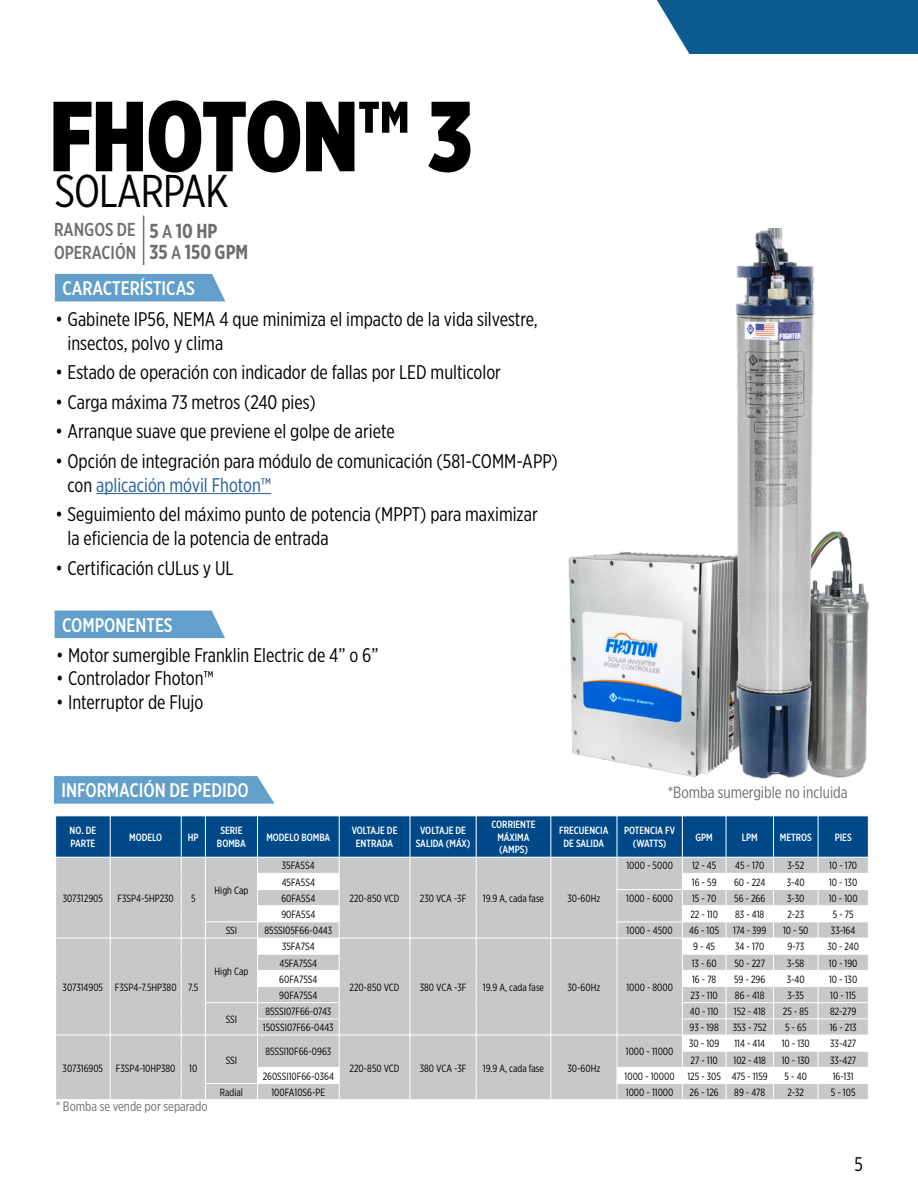
<style>
.page{position:relative;width:918px;height:1188px;background:#fff}
.page>*{position:absolute;margin:0;border:0;box-sizing:border-box;transform-origin:0 0}
.t1{font:900 99.3px "Gotham X Narrow";letter-spacing:-.015em;color:#000}
.t2{font:45.9px "Gotham X Narrow";letter-spacing:-.02em;color:#000}
.t3{font:19.65px/23.7px "Gotham X Narrow";color:#000}
.t4{font:500 19.65px "Gotham X Narrow";color:#fff}
.t5{font:500 18.75px/22.5px "Gotham X Narrow";color:#6d6e71}
.t6{font:16.35px "Gotham X Narrow";color:#6d6e71}
.t7{font:13.5px "Gotham X Narrow";color:#6d6e71}
.t8{font:10.5px "Gotham X Narrow";color:#000}
.t9{font:500 10.5px/12.6px "Gotham X Narrow";color:#fff;text-align:center}
.s1{font-weight:700;font-size:20.25px}
.s2{color:#215e9e}
</style>
<div class="page">
<div style="left:657px;top:0;width:261px;height:54px;background:#0c5c92"></div>
<svg style="left:55px;top:816px;width:814px;height:283px;background:#b3bec8"></svg>
<hr style="left:96px;top:493px;width:175px;height:1px;background:#215e9e">
<div style="left:55px;top:274px;width:170px;height:27px;background:#629fcb"></div>
<div style="left:55px;top:611px;width:170px;height:27px;background:#629fcb"></div>
<hr style="left:143px;top:216px;width:1px;height:49px;background:#6d6e71">
<svg style="left:54px;top:776px;width:220px;height:28px;background:#6aa4cd"></svg>
<img style="left:568px;top:229px;width:301px;height:550px">
<h1 class="t1" style="left:50px;top:74px;width:425px">FHOTON™ 3</h1>
<h2 class="t2" style="left:55px;top:164px;width:175px">SOLARPAK</h2>
<h3 class="t5" style="left:54px;top:218px;width:196px">RANGOS DE <span class="s1">5</span> A <span class="s1">10 HP<br></span>OPERACIÓN <span class="s1">35</span> A <span class="s1">150 GPM</span></h3>
<h3 class="t4" style="left:62px;top:276px;width:134px">CARACTERÍSTICAS</h3>
<h3 class="t3" style="left:68px;top:307px;width:472px;text-indent:-12px">• Gabinete IP56, NEMA 4 que minimiza el impacto de la vida silvestre, insectos, polvo y clima</h3>
<h3 class="t3" style="left:56px;top:360px;width:447px">• Estado de operación con indicador de fallas por LED multicolor</h3>
<h3 class="t3" style="left:56px;top:390px;width:262px">• Carga máxima 73 metros (240 pies)</h3>
<h3 class="t3" style="left:56px;top:419px;width:341px">• Arranque suave que previene el golpe de ariete</h3>
<h3 class="t3" style="left:68px;top:449px;width:492px;text-indent:-12px">• Opción de integración para módulo de comunicación (581-COMM-APP) con <span class="s2">aplicación móvil Fhoton™</span></h3>
<h3 class="t3" style="left:68px;top:502px;width:472px;text-indent:-12px">• Seguimiento del máximo punto de potencia (MPPT) para maximizar la eficiencia de la potencia de entrada</h3>
<h3 class="t3" style="left:56px;top:555px;width:180px">• Certificación cULus y UL</h3>
<h3 class="t4" style="left:62px;top:613px;width:112px">COMPONENTES</h3>
<h3 class="t3" style="left:56px;top:643px;width:324px">• Motor sumergible Franklin Electric de 4” o 6”</h3>
<h3 class="t3" style="left:56px;top:666px;width:159px">• Controlador Fhoton™</h3>
<h3 class="t3" style="left:56px;top:690px;width:149px">• Interruptor de Flujo</h3>
<h3 class="t4" style="left:62px;top:778px;width:189px">INFORMACIÓN DE PEDIDO</h3>
<h3 class="t6" style="left:668px;top:782px;width:181px">*Bomba sumergible no incluida</h3>
<p class="t9" style="left:70px;top:824px;width:28px;text-align:left">NO. DE<br>PARTE</p>
<p class="t9" style="left:129px;top:831px;width:35px">MODELO</p>
<p class="t9" style="left:188px;top:831px;width:12px">HP</p>
<p class="t9" style="left:217px;top:824px;width:30px">SERIE<br>BOMBA</p>
<p class="t9" style="left:266px;top:831px;width:66px">MODELO BOMBA</p>
<p class="t9" style="left:352px;top:824px;width:47px">VOLTAJE DE<br>ENTRADA</p>
<p class="t9" style="left:416px;top:824px;width:56px">VOLTAJE DE<br>SALIDA (MÁX)</p>
<p class="t9" style="left:491px;top:818px;width:46px">CORRIENTE<br>MÁXIMA (AMPS)</p>
<p class="t9" style="left:559px;top:824px;width:51px">FRECUENCIA<br>DE SALIDA</p>
<p class="t9" style="left:624px;top:824px;width:53px">POTENCIA FV (WATTS)</p>
<p class="t9" style="left:696px;top:831px;width:19px">GPM</p>
<p class="t9" style="left:742px;top:831px;width:17px">LPM</p>
<p class="t9" style="left:780px;top:831px;width:33px">METROS</p>
<p class="t9" style="left:835px;top:831px;width:18px">PIES</p>
<p class="t8" style="left:63px;top:892px;width:42px">307312905</p>
<p class="t8" style="left:118px;top:892px;width:58px">F3SP4-5HP230</p>
<p class="t8" style="left:191px;top:892px;width:6px">5</p>
<p class="t8" style="left:626px;top:860px;width:48px">1000 - 5000</p>
<p class="t8" style="left:692px;top:860px;width:26px">12 - 45</p>
<p class="t8" style="left:735px;top:860px;width:31px">45 - 170</p>
<p class="t8" style="left:787px;top:860px;width:18px">3-52</p>
<p class="t8" style="left:829px;top:860px;width:29px">10 - 170</p>
<p class="t8" style="left:282px;top:860px;width:34px">35FA5S4</p>
<p class="t8" style="left:282px;top:876px;width:35px">45FA5S4</p>
<p class="t8" style="left:692px;top:876px;width:26px">16 - 59</p>
<p class="t8" style="left:734px;top:876px;width:33px">60 - 224</p>
<p class="t8" style="left:787px;top:876px;width:20px">3-40</p>
<p class="t8" style="left:829px;top:876px;width:30px">10 - 130</p>
<p class="t8" style="left:281px;top:892px;width:36px">60FA5S4</p>
<p class="t8" style="left:626px;top:892px;width:48px">1000 - 6000</p>
<p class="t8" style="left:692px;top:892px;width:26px">15 - 70</p>
<p class="t8" style="left:734px;top:892px;width:33px">56 - 266</p>
<p class="t8" style="left:787px;top:892px;width:19px">3-30</p>
<p class="t8" style="left:829px;top:892px;width:31px">10 - 100</p>
<p class="t8" style="left:281px;top:908px;width:36px">90FA5S4</p>
<p class="t8" style="left:690px;top:908px;width:29px">22 - 110</p>
<p class="t8" style="left:735px;top:908px;width:31px">83 - 418</p>
<p class="t8" style="left:787px;top:908px;width:18px">2-23</p>
<p class="t8" style="left:833px;top:908px;width:22px">5 - 75</p>
<p class="t8" style="left:215px;top:884px;width:35px">High Cap</p>
<p class="t8" style="left:350px;top:892px;width:52px">220-850 VCD</p>
<p class="t8" style="left:420px;top:892px;width:48px">230 VCA -3F</p>
<p class="t8" style="left:483px;top:892px;width:63px">19.9 A, cada fase</p>
<p class="t8" style="left:567px;top:892px;width:34px">30-60Hz</p>
<p class="t8" style="left:226px;top:924px;width:13px">SSI</p>
<p class="t8" style="left:264px;top:924px;width:69px">85SSI05F66-0443</p>
<p class="t8" style="left:627px;top:924px;width:48px">1000 - 4500</p>
<p class="t8" style="left:689px;top:924px;width:32px">46 - 105</p>
<p class="t8" style="left:733px;top:924px;width:35px">174 - 399</p>
<p class="t8" style="left:783px;top:924px;width:27px">10 - 50</p>
<p class="t8" style="left:831px;top:924px;width:26px">33-164</p>
<p class="t8" style="left:63px;top:981px;width:137px">307314905 F3SP4-7.5HP380 7.5</p>
<p class="t8" style="left:63px;top:1062px;width:114px">307316905 F3SP4-10HP380</p>
<p class="t8" style="left:189px;top:1062px;width:10px">10</p>
<p class="t7" style="left:56px;top:1098px;width:153px">* Bomba se vende por separado</p>
<p class="t8" style="left:215px;top:965px;width:35px">High Cap</p>
<p class="t8" style="left:226px;top:1013px;width:13px">SSI</p>
<p class="t8" style="left:226px;top:1054px;width:13px">SSI</p>
<p class="t8" style="left:282px;top:940px;width:34px">35FA7S4</p>
<p class="t8" style="left:693px;top:940px;width:23px">9 - 45</p>
<p class="t8" style="left:735px;top:940px;width:31px">34 - 170</p>
<p class="t8" style="left:787px;top:940px;width:18px">9-73</p>
<p class="t8" style="left:827px;top:940px;width:33px">30 - 240</p>
<p class="t8" style="left:280px;top:957px;width:39px">45FA75S4</p>
<p class="t8" style="left:692px;top:957px;width:26px">13 - 60</p>
<p class="t8" style="left:734px;top:957px;width:32px">50 - 227</p>
<p class="t8" style="left:787px;top:957px;width:19px">3-58</p>
<p class="t8" style="left:829px;top:957px;width:30px">10 - 190</p>
<p class="t8" style="left:279px;top:973px;width:40px">60FA75S4</p>
<p class="t8" style="left:692px;top:973px;width:26px">16 - 78</p>
<p class="t8" style="left:734px;top:973px;width:33px">59 - 296</p>
<p class="t8" style="left:787px;top:973px;width:20px">3-40</p>
<p class="t8" style="left:829px;top:973px;width:30px">10 - 130</p>
<p class="t8" style="left:279px;top:989px;width:40px">90FA75S4</p>
<p class="t8" style="left:690px;top:989px;width:29px">23 - 110</p>
<p class="t8" style="left:735px;top:989px;width:31px">86 - 418</p>
<p class="t8" style="left:788px;top:989px;width:18px">3-35</p>
<p class="t8" style="left:830px;top:989px;width:27px">10 - 115</p>
<p class="t8" style="left:350px;top:981px;width:52px">220-850 VCD</p>
<p class="t8" style="left:420px;top:981px;width:48px">380 VCA -3F</p>
<p class="t8" style="left:483px;top:981px;width:63px">19.9 A, cada fase</p>
<p class="t8" style="left:567px;top:981px;width:34px">30-60Hz</p>
<p class="t8" style="left:626px;top:981px;width:48px">1000 - 8000</p>
<p class="t8" style="left:265px;top:1005px;width:67px">85SSI07F66-0743</p>
<p class="t8" style="left:690px;top:1005px;width:30px">40 - 110</p>
<p class="t8" style="left:734px;top:1005px;width:33px">152 - 418</p>
<p class="t8" style="left:783px;top:1005px;width:27px">25 - 85</p>
<p class="t8" style="left:830px;top:1005px;width:28px">82-279</p>
<p class="t8" style="left:263px;top:1021px;width:72px">150SSI07F66-0443</p>
<p class="t8" style="left:690px;top:1021px;width:31px">93 - 198</p>
<p class="t8" style="left:733px;top:1021px;width:36px">353 - 752</p>
<p class="t8" style="left:785px;top:1021px;width:23px">5 - 65</p>
<p class="t8" style="left:830px;top:1021px;width:29px">16 - 213</p>
<p class="t8" style="left:689px;top:1037px;width:32px">30 - 109</p>
<p class="t8" style="left:734px;top:1037px;width:32px">114 - 414</p>
<p class="t8" style="left:782px;top:1037px;width:30px">10 - 130</p>
<p class="t8" style="left:830px;top:1037px;width:28px">33-427</p>
<p class="t8" style="left:691px;top:1054px;width:29px">27 - 110</p>
<p class="t8" style="left:734px;top:1054px;width:34px">102 - 418</p>
<p class="t8" style="left:782px;top:1054px;width:30px">10 - 130</p>
<p class="t8" style="left:830px;top:1054px;width:28px">33-427</p>
<p class="t8" style="left:265px;top:1045px;width:67px">85SSI10F66-0963</p>
<p class="t8" style="left:626px;top:1045px;width:49px">1000 - 11000</p>
<p class="t8" style="left:350px;top:1062px;width:52px">220-850 VCD</p>
<p class="t8" style="left:420px;top:1062px;width:48px">380 VCA -3F</p>
<p class="t8" style="left:483px;top:1062px;width:63px">19.9 A, cada fase</p>
<p class="t8" style="left:567px;top:1062px;width:34px">30-60Hz</p>
<p class="t8" style="left:263px;top:1070px;width:73px">260SSI10F66-0364</p>
<p class="t8" style="left:625px;top:1070px;width:145px">1000 - 10000 125 - 305 475 - 1159</p>
<p class="t8" style="left:785px;top:1070px;width:24px">5 - 40</p>
<p class="t8" style="left:833px;top:1070px;width:22px">16-131</p>
<p class="t8" style="left:220px;top:1086px;width:25px">Radial</p>
<p class="t8" style="left:271px;top:1086px;width:55px">100FA10S6-PE</p>
<p class="t8" style="left:626px;top:1086px;width:49px">1000 - 11000</p>
<p class="t8" style="left:690px;top:1086px;width:31px">26 - 126</p>
<p class="t8" style="left:734px;top:1086px;width:32px">89 - 478</p>
<p class="t8" style="left:788px;top:1086px;width:18px">2-32</p>
<p class="t8" style="left:831px;top:1086px;width:26px">5 - 105</p>
<h3 class="t3" style="left:854px;top:1152px;width:10px">5</h3>
</div>
